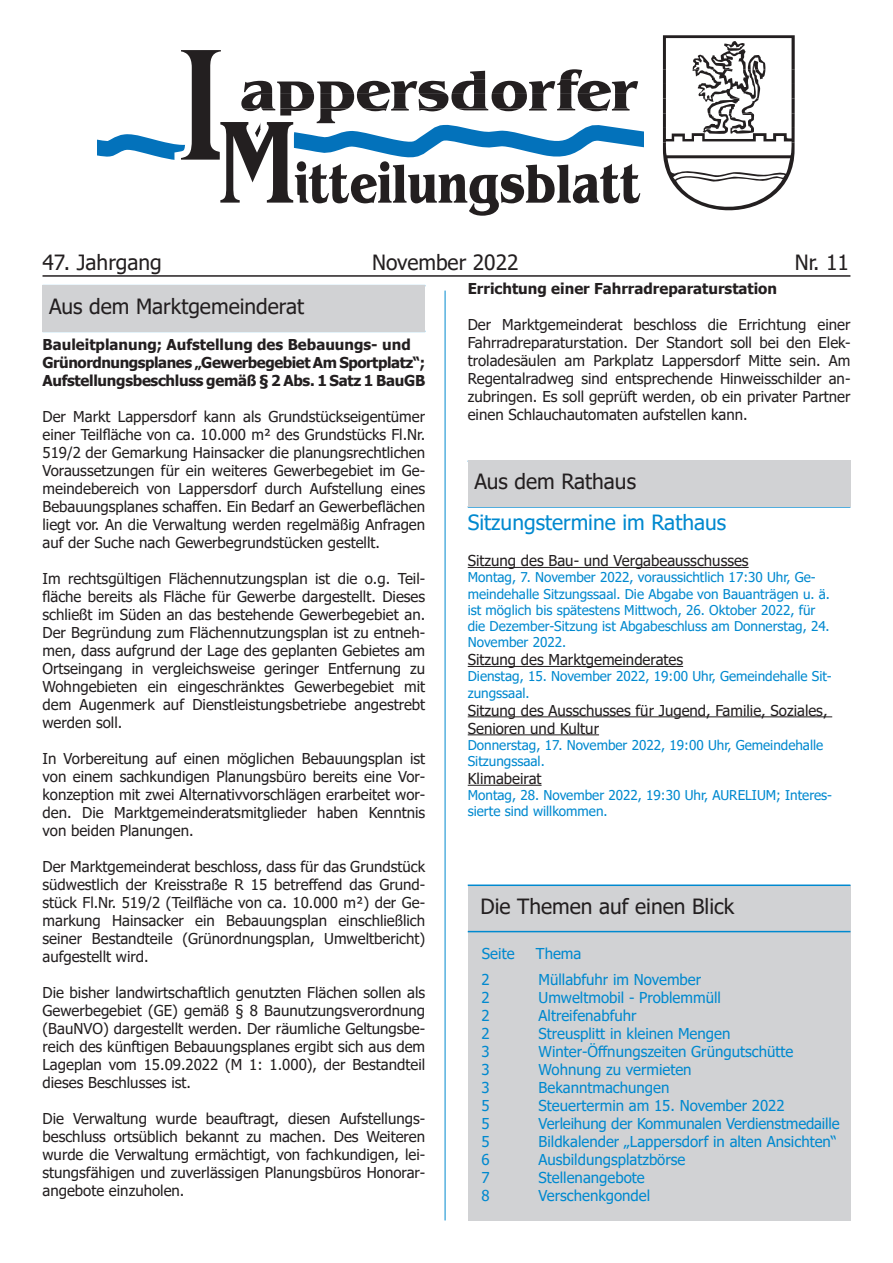
<style>
.page{position:relative;width:893px;height:1263px;background:#fff}
.page>*{position:absolute;margin:0;border:0;box-sizing:border-box;transform-origin:0 0}
.t1{font:21px "Tahoma";color:#231f20}
.t2{font:21px "Tahoma";color:#0089cf}
.t3{font:15px/18px "Tahoma";color:#231f20;text-align:justify}
.t4{font:15px "Tahoma";color:#0089cf}
.t5{font:700 15px/18px "Tahoma";letter-spacing:-.02em;color:#231f20}
.t6{font:700 15px "Tahoma";color:#231f20}
.t7{font:13.5px/16.2px "Tahoma";color:#0089cf}
</style>
<div class="page">
<hr style="left:43px;top:275px;width:807px;height:2px;background:#231f20">
<hr style="left:445px;top:291px;width:1px;height:929px;background:#0089cf">
<svg style="left:663px;top:35px;width:132px;height:176px"></svg>
<svg style="left:97px;top:50px;width:546px;height:166px"></svg>
<div style="left:468px;top:884px;width:382px;height:336px;background:#d1d2d4"></div>
<hr style="left:468px;top:506px;width:382px;height:2px;background:#0089cf">
<div style="left:468px;top:460px;width:382px;height:47px;background:#d1d2d4"></div>
<hr style="left:468px;top:716px;width:364px;height:1px;background:#231f20">
<hr style="left:468px;top:666px;width:215px;height:1px;background:#231f20">
<hr style="left:468px;top:567px;width:281px;height:1px;background:#231f20">
<hr style="left:468px;top:931px;width:382px;height:1px;background:#0089cf">
<hr style="left:468px;top:884px;width:382px;height:2px;background:#0089cf">
<div style="left:43px;top:285px;width:382px;height:47px;background:#d1d2d4"></div>
<hr style="left:468px;top:734px;width:131px;height:1px;background:#231f20">
<hr style="left:468px;top:785px;width:74px;height:1px;background:#231f20">
<h1 class="t1" style="left:43px;top:248px;width:121px">47. Jahrgang</h1>
<h1 class="t1" style="left:372px;top:248px;width:148px">November 2022</h1>
<h1 class="t1" style="left:795px;top:248px;width:56px">Nr. 11</h1>
<h3 class="t1" style="left:49px;top:292px;width:257px">Aus dem Marktgemeinderat</h3>
<h5 class="t5" style="left:43px;top:336px;width:384px">Bauleitplanung; Aufstellung des Bebauungs- und<br>Grünordnungsplanes „Gewerbegebiet Am Sportplatz“;<br>Aufstellungsbeschluss gemäß § 2 Abs. 1 Satz 1 BauGB</h5>
<p class="t3" style="left:43px;top:408px;width:384px">Der Markt Lappersdorf kann als Grundstückseigentümer</p>
<p class="t3" style="left:43px;top:426px;width:384px">einer Teilfläche von ca. 10.000 m² des Grundstücks Fl.Nr.<br>519/2 der Gemarkung Hainsacker die planungsrechtlichen</p>
<p class="t3" style="left:43px;top:462px;width:384px">Voraussetzungen für ein weiteres Gewerbegebiet im Ge-</p>
<p class="t3" style="left:43px;top:480px;width:384px">meindebereich von Lappersdorf durch Aufstellung eines Bebauungsplanes schaffen. Ein Bedarf an Gewerbeflächen liegt vor. An die Verwaltung werden regelmäßig Anfragen auf der Suche nach Gewerbegrundstücken gestellt.</p>
<p class="t3" style="left:43px;top:570px;width:384px">Im rechtsgültigen Flächennutzungsplan ist die o.g. Teil&shy;fläche bereits als Fläche für Gewerbe dargestellt. Dieses schließt im Süden an das bestehende Gewerbegebiet an.<br>Der Begründung zum Flächennutzungsplan ist zu entneh&shy;men, dass aufgrund der Lage des geplanten Gebietes am</p>
<p class="t3" style="left:43px;top:660px;width:384px">Ortseingang in vergleichsweise geringer Entfernung zu<br>Wohngebieten ein eingeschränktes Gewerbegebiet mit</p>
<p class="t3" style="left:43px;top:696px;width:384px">dem Augenmerk auf Dienstleistungsbetriebe angestrebt</p>
<p class="t3" style="left:43px;top:714px;width:81px">werden soll.</p>
<p class="t3" style="left:43px;top:750px;width:384px">In Vorbereitung auf einen möglichen Bebauungsplan ist von einem sachkundigen Planungsbüro bereits eine Vor&shy;konzeption mit zwei Alternativvorschlägen erarbeitet wor&shy;den. Die Marktgemeinderatsmitglieder haben Kenntnis von beiden Planungen.</p>
<p class="t3" style="left:43px;top:858px;width:384px">Der Marktgemeinderat beschloss, dass für das Grundstück südwestlich der Kreisstraße R 15 betreffend das Grund&shy;stück Fl.Nr. 519/2 (Teilfläche von ca. 10.000 m²) der Ge&shy;markung Hainsacker ein Bebauungsplan einschließlich seiner Bestandteile (Grünordnungsplan, Umweltbericht) aufgestellt wird.</p>
<p class="t3" style="left:43px;top:984px;width:384px">Die bisher landwirtschaftlich genutzten Flächen sollen als Gewerbegebiet (GE) gemäß § 8 Baunutzungsverordnung (BauNVO) dargestellt werden. Der räumliche Geltungsbe&shy;reich des künftigen Bebauungsplanes ergibt sich aus dem Lageplan vom 15.09.2022 (M 1: 1.000), der Bestandteil dieses Beschlusses ist.</p>
<p class="t3" style="left:43px;top:1110px;width:384px">Die Verwaltung wurde beauftragt, diesen Aufstellungs-</p>
<p class="t3" style="left:43px;top:1128px;width:384px">beschluss ortsüblich bekannt zu machen. Des Weiteren wurde die Verwaltung ermächtigt, von fachkundigen, lei&shy;stungsfähigen und zuverlässigen Planungsbüros Honorar&shy;angebote einzuholen.</p>
<h5 class="t6" style="left:468px;top:278px;width:311px">Errichtung einer Fahrradreparaturstation</h5>
<p class="t3" style="left:468px;top:317px;width:384px">Der Marktgemeinderat beschloss die Errichtung einer Fahrradreparaturstation. Der Standort soll bei den Elek&shy;troladesäulen am Parkplatz Lappersdorf Mitte sein. Am Regentalradweg sind entsprechende Hinweisschilder an&shy;zubringen. Es soll geprüft werden, ob ein privater Partner einen Schlauchautomaten aufstellen kann.</p>
<p class="t1" style="left:474px;top:467px;width:163px">Aus dem Rathaus</p>
<h3 class="t2" style="left:468px;top:508px;width:260px">Sitzungstermine im Rathaus</h3>
<p class="t3" style="left:468px;top:553px;width:282px">Sitzung des Bau- und Vergabeausschusses</p>
<p class="t7" style="left:468px;top:570px;width:364px">Montag, 7. November 2022, voraussichtlich 17:30 Uhr, Ge&shy;meindehalle Sitzungssaal. Die Abgabe von Bauanträgen u. ä. ist möglich bis spätestens Mittwoch, 26. Oktober 2022, für die Dezember-Sitzung ist Abgabeschluss am Donnerstag, 24.<br>November 2022.</p>
<p class="t3" style="left:468px;top:652px;width:217px">Sitzung des Marktgemeinderates</p>
<p class="t7" style="left:468px;top:669px;width:365px">Dienstag, 15. November 2022, 19:00 Uhr, Gemeindehalle Sit&shy;zungssaal.</p>
<p class="t3" style="left:468px;top:702px;width:361px">Sitzung des Ausschusses für Jugend, Familie, Soziales,<br>Senioren und Kultur</p>
<p class="t7" style="left:468px;top:737px;width:357px">Donnerstag, 17. November 2022, 19:00 Uhr, Gemeindehalle<br>Sitzungssaal.</p>
<p class="t3" style="left:468px;top:770px;width:75px">Klimabeirat</p>
<p class="t7" style="left:468px;top:788px;width:366px">Montag, 28. November 2022, 19:30 Uhr, AURELIUM; Interes&shy;sierte sind willkommen.</p>
<h3 class="t1" style="left:480px;top:893px;width:255px">Die Themen auf einen Blick</h3>
<p class="t4" style="left:482px;top:943px;width:34px">Seite</p>
<p class="t4" style="left:536px;top:943px;width:47px">Thema</p>
<p class="t4" style="left:482px;top:970px;width:10px">2</p>
<p class="t4" style="left:539px;top:970px;width:164px">Müllabfuhr im November</p>
<p class="t4" style="left:482px;top:988px;width:10px">2</p>
<p class="t4" style="left:539px;top:988px;width:184px">Umweltmobil - Problemmüll</p>
<p class="t4" style="left:482px;top:1006px;width:10px">2</p>
<p class="t4" style="left:539px;top:1006px;width:99px">Altreifenabfuhr</p>
<p class="t4" style="left:482px;top:1024px;width:10px">2</p>
<p class="t4" style="left:539px;top:1024px;width:193px">Streusplitt in kleinen Mengen</p>
<p class="t4" style="left:482px;top:1042px;width:10px">3</p>
<p class="t4" style="left:539px;top:1042px;width:256px">Winter-Öffnungszeiten Grüngutschütte</p>
<p class="t4" style="left:482px;top:1060px;width:10px">3</p>
<p class="t4" style="left:539px;top:1060px;width:155px">Wohnung zu vermieten</p>
<p class="t4" style="left:482px;top:1078px;width:10px">3</p>
<p class="t4" style="left:539px;top:1078px;width:132px">Bekanntmachungen</p>
<p class="t4" style="left:482px;top:1096px;width:10px">5</p>
<p class="t4" style="left:539px;top:1096px;width:248px">Steuertermin am 15. November 2022</p>
<p class="t4" style="left:482px;top:1114px;width:10px">5</p>
<p class="t4" style="left:539px;top:1114px;width:303px">Verleihung der Kommunalen Verdienstmedaille</p>
<p class="t4" style="left:482px;top:1132px;width:10px">5</p>
<p class="t4" style="left:539px;top:1132px;width:300px">Bildkalender „Lappersdorf in alten Ansichten“</p>
<p class="t4" style="left:482px;top:1150px;width:10px">6</p>
<p class="t4" style="left:539px;top:1150px;width:148px">Ausbildungsplatzbörse</p>
<p class="t4" style="left:482px;top:1168px;width:10px">7</p>
<p class="t4" style="left:539px;top:1168px;width:108px">Stellenangebote</p>
<p class="t4" style="left:482px;top:1186px;width:10px">8</p>
<p class="t4" style="left:539px;top:1186px;width:113px">Verschenkgondel</p>
</div>
